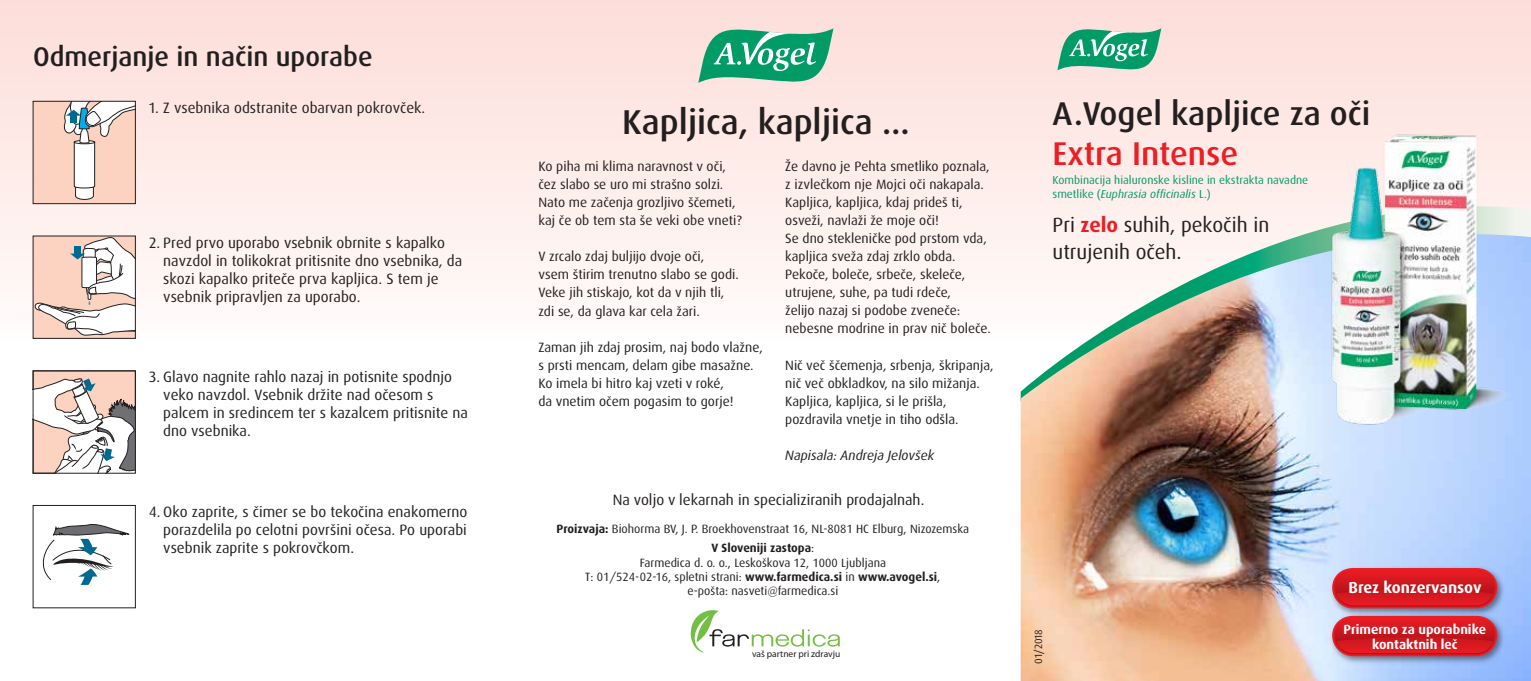
<style>
.page{position:relative;width:1531px;height:681px;background:#fff}
.page>*{position:absolute;margin:0;border:0;box-sizing:border-box;transform-origin:0 0}
.t1{font:500 34.5px "Dax Pro";color:#231f20}
.t2{font:500 32.85px "Dax Pro";color:#231f20}
.t3{font:500 32.85px "Dax Pro";color:#ed1d24}
.t4{font:500 27px "Dax Pro";color:#231f20}
.t5{font:20.55px/26.2px "Dax Pro";color:#231f20}
.t6{font:700 15.9px "Dax Pro";color:#fff}
.t7{font:15px/18px "Dax Pro";color:#231f20}
.t8{font:13.5px/18px "Dax Pro";color:#231f20}
.t9{font:italic 13.5px "Dax Pro";color:#231f20}
.t10{font:700 13.2px/15.9px "Dax Pro";color:#fff;text-align:center}
.t11{font:12px/14.4px "Dax";color:#231f20;text-align:center}
.t12{font:11.55px/13.8px "Dax Pro";color:#009b67}
.t13{font:10.5px "Dax Pro";color:#231f20}
.t14{font:9.45px "Myriad Pro";color:#231f20}
.s1{font-weight:700}
.s2{font-style:italic}
.s3{font-weight:700;color:#ed1d24}
</style>
<div class="page">
<div style="left:0;top:0;width:1531px;height:680px;background:linear-gradient(to bottom,#fde4e0,#fff)"></div>
<div style="left:1020px;top:206px;width:511px;height:28px;background:#fef1ef"></div>
<img style="left:1020px;top:234px;width:511px;height:446px">
<svg style="left:1057px;top:24px;width:104px;height:50px;background:#74bea0"></svg>
<svg style="left:698px;top:23px;width:135px;height:65px;background:#73bea0"></svg>
<div style="left:33px;top:101px;width:102px;height:102px;background:#fcd3c1"></div>
<svg style="left:64px;top:103px;width:70px;height:97px"></svg>
<div style="left:70px;top:115px;width:7px;height:8px;background:#006991"></div>
<div style="left:33px;top:101px;width:103px;height:103px;border:1px solid #231f20"></div>
<svg style="left:35px;top:238px;width:99px;height:97px"></svg>
<svg style="left:35px;top:513px;width:99px;height:92px"></svg>
<div style="left:33px;top:505px;width:103px;height:102px;border:1px solid #231f20"></div>
<div style="left:33px;top:370px;width:102px;height:103px;background:#fcd3c1"></div>
<svg style="left:35px;top:378px;width:99px;height:93px"></svg>
<div style="left:33px;top:370px;width:103px;height:103px;border:1px solid #231f20"></div>
<svg style="left:689px;top:609px;width:151px;height:43px"></svg>
<img style="left:1327px;top:562px;width:180px;height:48px">
<svg style="left:1332px;top:567px;width:165px;height:41px;background:#d3252e"></svg>
<img style="left:1327px;top:610px;width:180px;height:56px">
<svg style="left:1332px;top:615px;width:165px;height:41px;background:#d3242d"></svg>
<img style="left:1278px;top:72px;width:247px;height:399px">
<h3 class="t4" style="left:33px;top:39px;width:341px">Odmerjanje in način uporabe</h3>
<p class="t7" style="left:149px;top:99px;width:277px">1. Z vsebnika odstranite obarvan pokrovček.</p>
<p class="t7" style="left:163px;top:233px;width:301px;text-indent:-14px">2. Pred prvo uporabo vsebnik obrnite s kapalko navzdol in tolikokrat pritisnite dno vsebnika, da skozi kapalko priteče prva kapljica. S tem je vsebnik pripravljen za uporabo.</p>
<p class="t7" style="left:163px;top:368px;width:306px;text-indent:-14px">3. Glavo nagnite rahlo nazaj in potisnite spodnjo veko navzdol. Vsebnik držite nad očesom s palcem in sredincem ter s kazalcem pritisnite na dno vsebnika.</p>
<p class="t7" style="left:163px;top:503px;width:306px;text-align:justify;text-indent:-14px">4. Oko zaprite, s čimer se bo tekočina enakomerno porazdelila po celotni površini očesa. Po uporabi vsebnik zaprite s pokrovčkom.</p>
<h1 class="t1" style="left:622px;top:100px;width:289px">Kapljica, kapljica …</h1>
<p class="t8" style="left:538px;top:158px;width:205px">Ko piha mi klima naravnost v oči, čez slabo se uro mi strašno solzi.<br>Nato me začenja grozljivo ščemeti, kaj če ob tem sta še veki obe vneti?</p>
<p class="t8" style="left:538px;top:248px;width:202px">V zrcalo zdaj buljijo dvoje oči,<br>vsem štirim trenutno slabo se godi.<br>Veke jih stiskajo, kot da v njih tli, zdi se, da glava kar cela žari.</p>
<p class="t8" style="left:538px;top:338px;width:226px">Zaman jih zdaj prosim, naj bodo vlažne, s prsti mencam, delam gibe masažne.<br>Ko imela bi hitro kaj vzeti v roké,<br>da vnetim očem pogasim to gorje!</p>
<p class="t8" style="left:785px;top:158px;width:207px">Že davno je Pehta smetliko poznala, z izvlečkom nje Mojci oči nakapala.<br>Kapljica, kapljica, kdaj prideš ti, osveži, navlaži že moje oči!<br>Se dno stekleničke pod prstom vda, kapljica sveža zdaj zrklo obda.<br>Pekoče, boleče, srbeče, skeleče, utrujene, suhe, pa tudi rdeče,<br>želijo nazaj si podobe zveneče: nebesne modrine in prav nič boleče.</p>
<p class="t8" style="left:785px;top:356px;width:210px">Nič več ščemenja, srbenja, škripanja, nič več obkladkov, na silo mižanja.<br>Kapljica, kapljica, si le prišla, pozdravila vnetje in tiho odšla.</p>
<p class="t9" style="left:785px;top:446px;width:151px">Napisala: Andreja Jelovšek</p>
<p class="t7" style="left:613px;top:490px;width:313px">Na voljo v lekarnah in specializiranih prodajalnah.</p>
<p class="t11" style="left:557px;top:519px;width:414px;line-height:18.9px"><span class="s1">Proizvaja:</span> Biohorma BV, J. P. Broekhovenstraat 16, NL-8081 HC Elburg, Nizozemska<br><span class="s1">V Sloveniji zastopa</span>:</p>
<p class="t11" style="left:585px;top:555px;width:357px">Farmedica d. o. o., Leskoškova 12, 1000 Ljubljana<br>T: 01/524-02-16, spletni strani: <span class="s1">www.farmedica.si</span> in <span class="s1">www.avogel.si</span>, e-pošta: nasveti@farmedica.si</p>
<p class="t14" style="left:752px;top:648px;width:90px">vaš partner pri zdravju</p>
<h2 class="t2" style="left:1052px;top:92px;width:319px">A.Vogel kapljice za oči</h2>
<h2 class="t3" style="left:1052px;top:132px;width:187px">Extra Intense</h2>
<p class="t12" style="left:1052px;top:173px;width:257px">Kombinacija hialuronske kisline in ekstrakta navadne smetlike (<span class="s2">Euphrasia officinalis</span> L.)</p>
<h3 class="t5" style="left:1052px;top:212px;width:218px">Pri <span class="s3">zelo</span> suhih, pekočih in utrujenih očeh.</h3>
<p class="t13" style="left:1032px;top:663px;width:36px;rotate:-90deg">01/2018</p>
<p class="t6" style="left:1348px;top:576px;width:134px">Brez konzervansov</p>
<p class="t10" style="left:1343px;top:621px;width:144px">Primerno za uporabnike kontaktnih leč</p>
</div>
